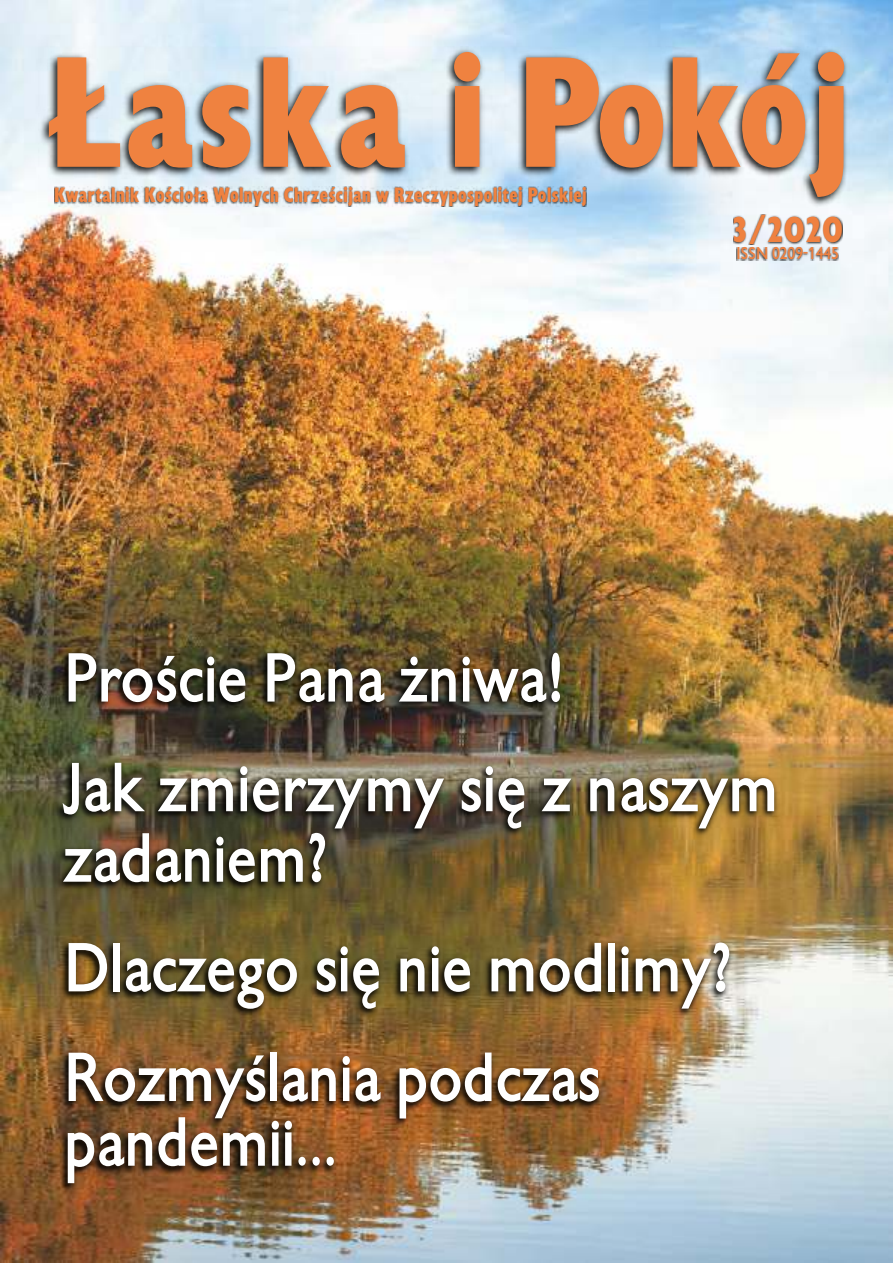
<style>
.page{position:relative;width:893px;height:1263px;background:#fff}
.page>*{position:absolute;margin:0;border:0;box-sizing:border-box;transform-origin:0 0}
.t1{font:900 151.8px "EFN Gilead";letter-spacing:.03em;color:#ef8240;scale:.83 1}
.t2{font:700 64.65px/109.6px "EFN Gilead";letter-spacing:.005em;color:#fff;scale:.84 1}
.t3{font:900 34.95px "EFN Gilead";color:#ef8140;scale:.77 1}
.t4{font:900 20.1px "EFN Gilead";letter-spacing:.03em;color:#ef8240;scale:.76 1}
.t5{font:700 16.05px "EFN Gilead";color:#ef8140;scale:.85 1}
</style>
<div class="page">
<img style="left:0;top:0;width:893px;height:1263px">
<img style="left:737px;top:247px;width:101px;height:13px">
<img style="left:733px;top:214px;width:109px;height:31px">
<img style="left:53px;top:649px;width:726px;height:544px">
<img style="left:38px;top:46px;width:812px;height:161px">
<img style="left:54px;top:187px;width:532px;height:20px">
<h1 class="t1" style="left:48px;top:9px;width:967px">Łaska i Pokój</h1>
<p class="t4" style="left:54px;top:181px;width:702px">Kwartalnik Kościoła Wolnych Chrześcijan w Rzeczypospolitej Polskiej</p>
<p class="t3" style="left:732px;top:205px;width:145px">3/2020</p>
<p class="t5" style="left:737px;top:243px;width:122px">ISSN 0209-1445</p>
<p class="t2" style="left:64px;top:623px;width:852px">Proście Pana żniwa!<br>Jak zmierzymy się z naszym</p>
<p class="t2" style="left:64px;top:803px;width:797px">zadaniem?<br>Dlaczego się nie modlimy?<br>Rozmyślania podczas</p>
<p class="t2" style="left:64px;top:1087px;width:327px">pandemii...</p>
</div>
